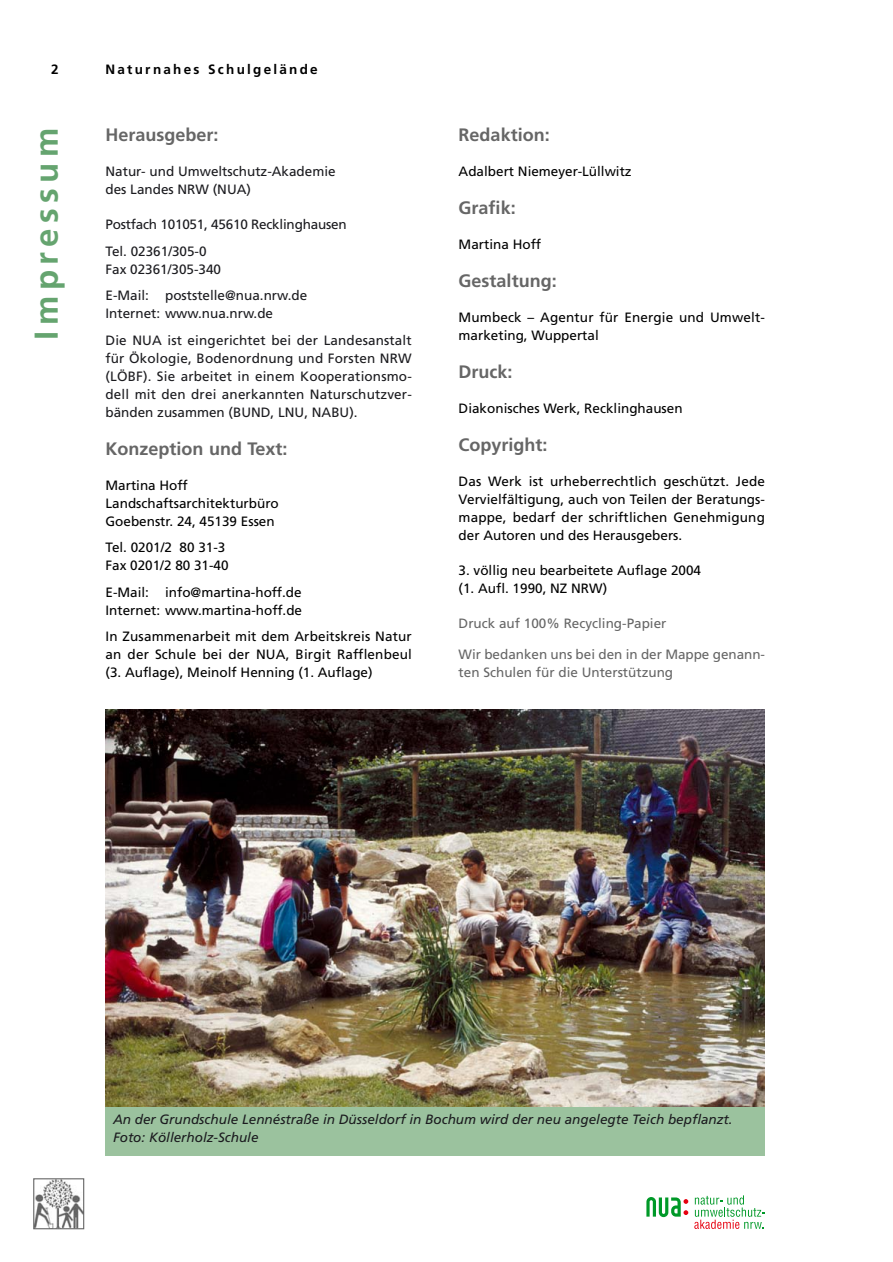
<style>
.page{position:relative;width:893px;height:1262px;background:#fff}
.page>*{position:absolute;margin:0;border:0;box-sizing:border-box;transform-origin:0 0}
.t1{font:700 33px "Frutiger";letter-spacing:.165em;color:#65a46f}
.t2{font:700 18px "Frutiger";color:#666}
.t3{font:13.5px/18px "Frutiger";color:#000}
.t4{font:13.5px/18px "Frutiger";color:#1b1b1f}
.t5{font:italic 13.5px/18px "Frutiger";color:#1b1b1f}
.t6{font:13.5px/18px "Frutiger";color:#666}
.t7{font:700 13.5px "Frutiger";letter-spacing:.165em;color:#000}
</style>
<div class="page">
<img style="left:35px;top:1180px;width:47px;height:47px">
<div style="left:33px;top:1178px;width:51px;height:51px;border:1px solid #666"></div>
<svg style="left:694px;top:1195px;width:71px;height:33px"></svg>
<svg style="left:646px;top:1197px;width:42px;height:20px"></svg>
<img style="left:105px;top:709px;width:660px;height:397px">
<div style="left:105px;top:1106px;width:660px;height:49px;background:#9bc29e"></div>
<p class="t7" style="left:51px;top:64px;width:9px">2</p>
<p class="t7" style="left:105px;top:64px;width:214px">Naturnahes Schulgelände</p>
<h1 class="t1" style="left:33px;top:340px;width:214px;rotate:-90deg">Impressum</h1>
<h2 class="t2" style="left:105px;top:128px;width:115px">Herausgeber:</h2>
<p class="t4" style="left:105px;top:163px;width:231px">Natur- und Umweltschutz-Akademie des Landes NRW (NUA)</p>
<p class="t4" style="left:105px;top:212px;width:242px;line-height:26.5px">Postfach 101051, 45610 Recklinghausen<br>Tel. 02361/305-0</p>
<p class="t4" style="left:105px;top:257px;width:203px;line-height:26.5px">Fax 02361/305-340<br>E-Mail: poststelle@nua.nrw.de</p>
<p class="t4" style="left:105px;top:301px;width:308px;line-height:26.5px">Internet: www.nua.nrw.de<br>Die NUA ist eingerichtet bei der Landesanstalt</p>
<p class="t4" style="left:105px;top:350px;width:308px;text-align:justify">für Ökologie, Bodenordnung und Forsten NRW (LÖBF). Sie arbeitet in einem Kooperationsmo&shy;dell mit den drei anerkannten Naturschutzver&shy;bänden zusammen (BUND, LNU, NABU).</p>
<h2 class="t2" style="left:105px;top:441px;width:184px">Konzeption und Text:</h2>
<p class="t3" style="left:105px;top:477px;width:175px">Martina Hoff<br>Landschaftsarchitekturbüro<br>Goebenstr. 24, 45139 Essen</p>
<p class="t3" style="left:105px;top:539px;width:125px">Tel. 0201/2 80 31-3<br>Fax 0201/2 80 31-40</p>
<p class="t3" style="left:105px;top:584px;width:198px">E-Mail: info@martina-hoff.de<br>Internet: www.martina-hoff.de</p>
<p class="t3" style="left:105px;top:628px;width:308px;text-align:justify">In Zusammenarbeit mit dem Arbeitskreis Natur an der Schule bei der NUA, Birgit Rafflenbeul (3. Auflage), Meinolf Henning (1. Auflage)</p>
<h2 class="t2" style="left:458px;top:128px;width:93px">Redaktion:</h2>
<p class="t3" style="left:458px;top:163px;width:175px">Adalbert Niemeyer-Lüllwitz</p>
<h2 class="t2" style="left:458px;top:201px;width:59px">Grafik:</h2>
<p class="t3" style="left:458px;top:236px;width:84px">Martina Hoff</p>
<h2 class="t2" style="left:458px;top:274px;width:99px">Gestaltung:</h2>
<p class="t3" style="left:458px;top:309px;width:308px">Mumbeck – Agentur für Energie und Umwelt&shy;marketing, Wuppertal</p>
<h2 class="t2" style="left:458px;top:365px;width:55px">Druck:</h2>
<p class="t3" style="left:458px;top:400px;width:225px">Diakonisches Werk, Recklinghausen</p>
<h2 class="t2" style="left:458px;top:438px;width:90px">Copyright:</h2>
<p class="t3" style="left:458px;top:473px;width:308px;text-align:justify">Das Werk ist urheberrechtlich geschützt. Jede Vervielfältigung, auch von Teilen der Beratungs&shy;mappe, bedarf der schriftlichen Genehmigung der Autoren und des Herausgebers.</p>
<p class="t3" style="left:458px;top:562px;width:244px">3. völlig neu bearbeitete Auflage 2004 (1. Aufl. 1990, NZ NRW)</p>
<p class="t6" style="left:458px;top:615px;width:209px">Druck auf 100% Recycling-Papier</p>
<p class="t6" style="left:458px;top:646px;width:308px">Wir bedanken uns bei den in der Mappe genann&shy;ten Schulen für die Unterstützung</p>
<p class="t5" style="left:113px;top:1111px;width:621px">An der Grundschule Lennéstraße in Düsseldorf in Bochum wird der neu angelegte Teich bepflanzt.<br>Foto: Köllerholz-Schule</p>
</div>
